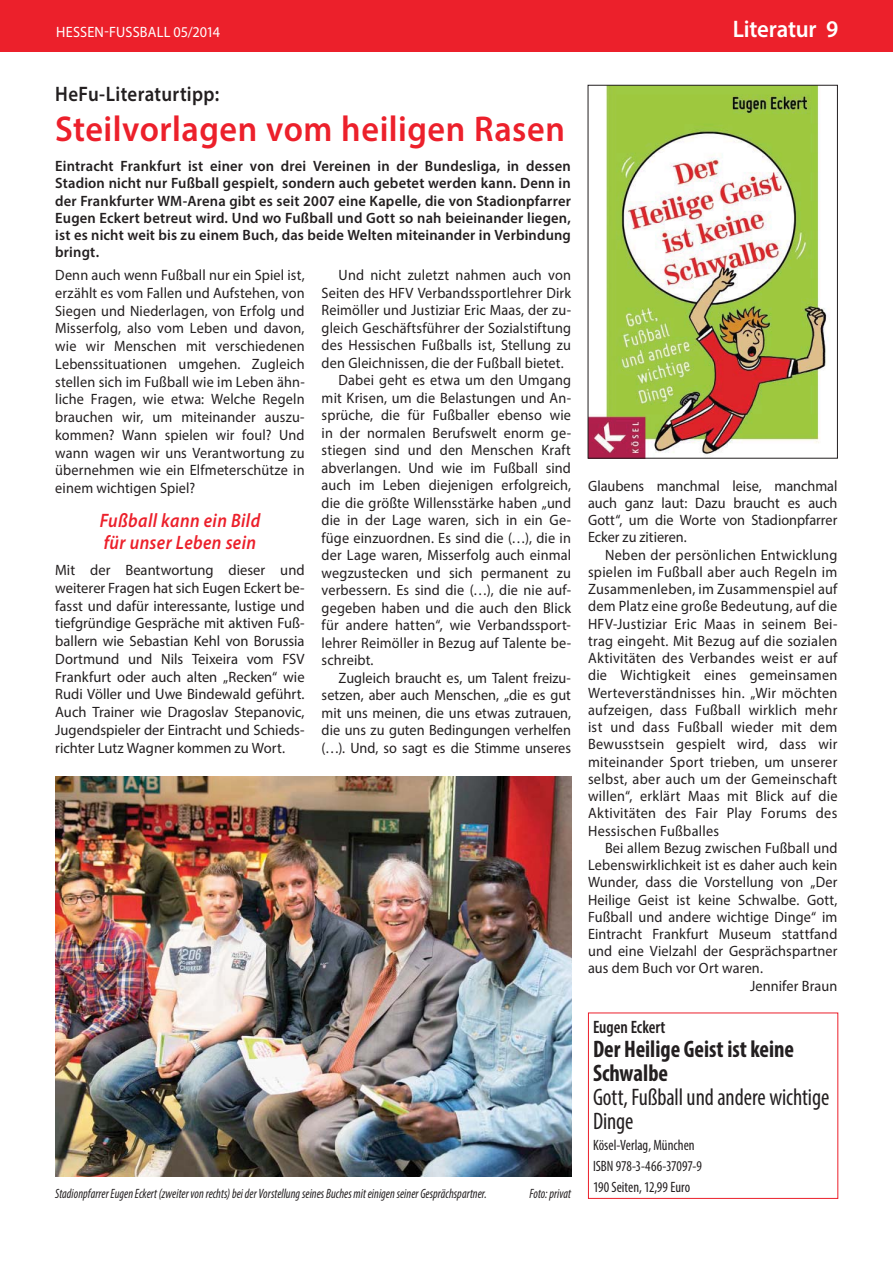
<style>
.page{position:relative;width:893px;height:1263px;background:#fff}
.page>*{position:absolute;margin:0;border:0;box-sizing:border-box;transform-origin:0 0}
.t1{font:600 36px "Myriad Pro";letter-spacing:.015em;color:#ec202b;scale:.95 1}
.t2{font:condensed 24px/24px "Myriad Pro";letter-spacing:-.005em;color:#231f20;scale:.95 1}
.t3{font:700 condensed 24px/24px "Myriad Pro";color:#231f20;scale:.95 1}
.t4{font:600 24px "Myriad Pro";letter-spacing:-.01em;color:#fff;scale:.95 1}
.t5{font:600 21px "Myriad Pro";letter-spacing:.015em;color:#231f20;scale:.9 1}
.t6{font:italic 600 19.5px/21.5px "Myriad Pro";letter-spacing:.025em;color:#ec202b;scale:.9 1}
.t7{font:600 condensed 18px "Myriad Pro";color:#231f20;scale:.95 1}
.t8{font:15px/17.2px "Myriad Pro";letter-spacing:.01em;color:#231f20;text-align:justify;scale:.95 1}
.t9{font:15px/17.7px "Myriad Pro";letter-spacing:.01em;color:#231f20;text-align:justify}
.t10{font:600 15px/17.2px "Myriad Pro";letter-spacing:.01em;color:#231f20;text-align:justify}
.t11{font:condensed 15px/20.7px "Myriad Pro";color:#231f20;scale:.95 1}
.t12{font:15px "Myriad Pro";letter-spacing:.01em;color:#fff;scale:.95 1}
.t13{font:italic condensed 13.5px "Myriad Pro";letter-spacing:.005em;color:#231f20;scale:.9 1}
</style>
<div class="page">
<div style="left:0;top:0;width:893px;height:51px;background:#ec202b"></div>
<div style="left:588px;top:1013px;width:250px;height:186px;border:1px solid #ec202b"></div>
<img style="left:590px;top:87px;width:237px;height:370px">
<div style="left:588px;top:85px;width:250px;height:374px;border:1px solid #231f20"></div>
<img style="left:55px;top:777px;width:516px;height:399px">
<p class="t12" style="left:56px;top:26px;width:174px">HESSEN-FUSSBALL 05/2014</p>
<h2 class="t4" style="left:733px;top:20px;width:113px">Literatur 9</h2>
<h3 class="t5" style="left:55px;top:86px;width:184px">HeFu-Literaturtipp:</h3>
<h1 class="t1" style="left:55px;top:116px;width:538px">Steilvorlagen vom heiligen Rasen</h1>
<p class="t10" style="left:55px;top:159px;width:517px">Eintracht Frankfurt ist einer von drei Vereinen in der Bundesliga, in dessen Stadion nicht nur Fußball gespielt, sondern auch gebetet werden kann. Denn in der Frankfurter WM-Arena gibt es seit 2007 eine Kapelle, die von Stadionpfarrer Eugen Eckert betreut wird. Und wo Fußball und Gott so nah beieinander liegen, ist es nicht weit bis zu einem Buch, das beide Welten miteinander in Verbindung bringt.</p>
<p class="t8" style="left:55px;top:267px;width:264px;line-height:17.7px">Denn auch wenn Fußball nur ein Spiel ist, erzählt es vom Fallen und Aufstehen, von Siegen und Niederlagen, von Erfolg und Misserfolg, also vom Leben und davon, wie wir Menschen mit verschiedenen Lebenssituationen umgehen. Zugleich stellen sich im Fußball wie im Leben ähn&shy;liche Fragen, wie etwa: Welche Regeln brauchen wir, um miteinander auszu&shy;kommen? Wann spielen wir foul? Und wann wagen wir uns Verantwortung zu übernehmen wie ein Elfmeterschütze in einem wichtigen Spiel?</p>
<h3 class="t6" style="left:100px;top:511px;width:180px">Fußball kann ein Bild für unser Leben sein</h3>
<p class="t9" style="left:55px;top:562px;width:251px">Mit der Beantwortung dieser und weiterer Fragen hat sich Eugen Eckert be&shy;fasst und dafür interessante, lustige und tiefgründige Gespräche mit aktiven Fuß&shy;ballern wie Sebastian Kehl von Borussia Dortmund und Nils Teixeira vom FSV Frankfurt oder auch alten „Recken“ wie Rudi Völler und Uwe Bindewald geführt.<br>Auch Trainer wie Dragoslav Stepanovic, Jugendspieler der Eintracht und Schieds&shy;richter Lutz Wagner kommen zu Wort.</p>
<p class="t8" style="left:339px;top:267px;width:246px">Und nicht zuletzt nahmen auch von</p>
<p class="t8" style="left:322px;top:285px;width:264px">Seiten des HFV Verbandssportlehrer Dirk</p>
<p class="t8" style="left:322px;top:302px;width:264px">Reimöller und Justiziar Eric Maas, der zu-</p>
<p class="t8" style="left:322px;top:320px;width:264px">gleich Geschäftsführer der Sozialstiftung</p>
<p class="t8" style="left:322px;top:337px;width:264px">des Hessischen Fußballs ist, Stellung zu</p>
<p class="t8" style="left:322px;top:355px;width:256px">den Gleichnissen, die der Fußball bietet.</p>
<p class="t8" style="left:339px;top:372px;width:246px">Dabei geht es etwa um den Umgang</p>
<p class="t8" style="left:322px;top:390px;width:264px">mit Krisen, um die Belastungen und An-</p>
<p class="t8" style="left:322px;top:407px;width:264px">sprüche, die für Fußballer ebenso wie</p>
<p class="t8" style="left:322px;top:425px;width:264px">in der normalen Berufswelt enorm ge-</p>
<p class="t8" style="left:322px;top:442px;width:264px">stiegen sind und den Menschen Kraft</p>
<p class="t8" style="left:322px;top:460px;width:264px">abverlangen. Und wie im Fußball sind</p>
<p class="t8" style="left:322px;top:477px;width:264px">auch im Leben diejenigen erfolgreich,</p>
<p class="t8" style="left:322px;top:495px;width:264px">die die größte Willensstärke haben „und</p>
<p class="t8" style="left:322px;top:512px;width:264px">die in der Lage waren, sich in ein Ge-</p>
<p class="t8" style="left:322px;top:530px;width:264px">füge einzuordnen. Es sind die (…), die in</p>
<p class="t8" style="left:322px;top:547px;width:264px">der Lage waren, Misserfolg auch einmal</p>
<p class="t8" style="left:322px;top:565px;width:264px">wegzustecken und sich permanent zu</p>
<p class="t8" style="left:322px;top:582px;width:264px">verbessern. Es sind die (…), die nie auf-</p>
<p class="t8" style="left:322px;top:600px;width:264px">gegeben haben und die auch den Blick</p>
<p class="t8" style="left:322px;top:617px;width:264px">für andere hatten“, wie Verbandssport-</p>
<p class="t8" style="left:322px;top:635px;width:264px">lehrer Reimöller in Bezug auf Talente be-</p>
<p class="t8" style="left:322px;top:652px;width:56px">schreibt.</p>
<p class="t8" style="left:339px;top:670px;width:246px">Zugleich braucht es, um Talent freizu-</p>
<p class="t8" style="left:322px;top:687px;width:264px">setzen, aber auch Menschen, „die es gut</p>
<p class="t8" style="left:322px;top:705px;width:264px">mit uns meinen, die uns etwas zutrauen,</p>
<p class="t8" style="left:322px;top:722px;width:264px">die uns zu guten Bedingungen verhelfen</p>
<p class="t8" style="left:322px;top:740px;width:264px">(…). Und, so sagt es die Stimme unseres</p>
<p class="t13" style="left:55px;top:1189px;width:481px">Stadionpfarrer Eugen Eckert (zweiter von rechts) bei der Vorstellung seines Buches mit einigen seiner Gesprächspartner.</p>
<p class="t13" style="left:529px;top:1189px;width:48px">Foto: privat</p>
<p class="t8" style="left:588px;top:478px;width:264px">Glaubens manchmal leise, manchmal auch ganz laut: Dazu braucht es auch Gott“, um die Worte von Stadionpfarrer Ecker zu zitieren.</p>
<p class="t8" style="left:588px;top:547px;width:264px;text-indent:17px">Neben der persönlichen Entwicklung spielen im Fußball aber auch Regeln im Zusammenleben, im Zusammenspiel auf dem Platz eine große Bedeutung, auf die HFV-Justiziar Eric Maas in seinem Bei&shy;trag eingeht. Mit Bezug auf die sozialen Aktivitäten des Verbandes weist er auf die Wichtigkeit eines gemeinsamen Werteverständnisses hin. „Wir möchten aufzeigen, dass Fußball wirklich mehr ist und dass Fußball wieder mit dem Bewusstsein gespielt wird, dass wir miteinander Sport trieben, um unserer selbst, aber auch um der Gemeinschaft willen“, erklärt Maas mit Blick auf die Aktivitäten des Fair Play Forums des Hessischen Fußballes</p>
<p class="t8" style="left:605px;top:840px;width:246px">Bei allem Bezug zwischen Fußball und</p>
<p class="t8" style="left:588px;top:857px;width:264px">Lebenswirklichkeit ist es daher auch kein</p>
<p class="t8" style="left:588px;top:875px;width:264px">Wunder, dass die Vorstellung von „Der</p>
<p class="t8" style="left:588px;top:892px;width:264px">Heilige Geist ist keine Schwalbe. Gott,</p>
<p class="t8" style="left:588px;top:909px;width:264px">Fußball und andere wichtige Dinge“ im</p>
<p class="t8" style="left:588px;top:926px;width:264px">Eintracht Frankfur t Museum stattfand</p>
<p class="t8" style="left:588px;top:944px;width:264px">und eine Vielzahl der Gesprächspartner</p>
<p class="t8" style="left:588px;top:961px;width:186px">aus dem Buch vor Ort waren.</p>
<p class="t8" style="left:750px;top:978px;width:93px">Jennifer Braun</p>
<p class="t7" style="left:593px;top:1020px;width:78px">Eugen Eckert</p>
<h2 class="t3" style="left:593px;top:1037px;width:213px">Der Heilige Geist ist keine<br>Schwalbe</h2>
<h2 class="t2" style="left:593px;top:1087px;width:250px">Gott, Fußball und andere wichtige<br>Dinge</h2>
<p class="t11" style="left:593px;top:1136px;width:116px">Kösel-Verlag, München<br>ISBN 978-3-466-37097-9<br>190 Seiten, 12,99 Euro</p>
</div>
